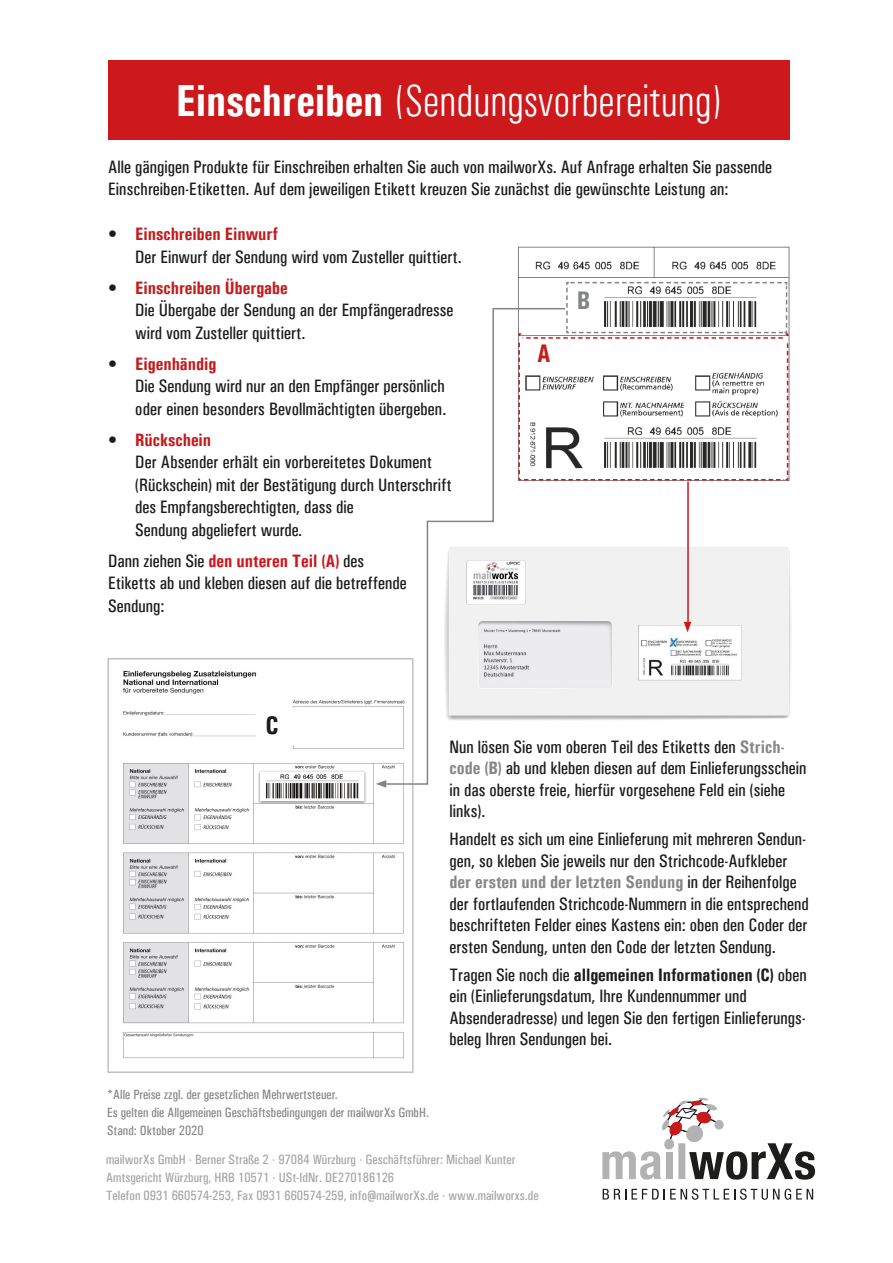
<style>
.page{position:relative;width:893px;height:1263px;background:#fff}
.page>*{position:absolute;margin:0;border:0;box-sizing:border-box;transform-origin:0 0}
.t1{font:300 condensed 45px "Univers";color:#fff}
.t2{font:700 condensed 25.5px "Univers";color:#828586}
.t3{font:700 condensed 25.5px "Univers";color:#c51b1c}
.t4{font:700 condensed 25.5px "Univers";color:#1c1c1b}
.t5{font:18px/21.6px "Univers Condensed";color:#1c1c1b}
.t6{font:700 condensed 18px "Univers";color:#c51b1c}
.t7{font:700 condensed 18px "Univers";color:#1c1c1b}
.t8{font:700 condensed 18px "Univers";color:#878787}
.t9{font:700 condensed 18px "Univers";color:#cd171a}
.t10{font:13.5px/18px "Univers Condensed";color:#a5a5a6}
.t11{font:13.5px/18px "Univers Condensed";color:#878787}
.s1{font-weight:700}
.s2{color:#1c1c1b}
.s3{font-family:"Univers Condensed";font-weight:400;font-stretch:normal;color:#1c1c1b}
.s4{font-family:"Univers";font-weight:700;font-stretch:condensed;color:#878787}
.s5{font-family:"Univers Condensed";font-weight:400;font-stretch:normal}
.s6{font-family:"Calibri"}
</style>
<div class="page">
<img style="left:123px;top:670px;width:281px;height:389px">
<img style="left:566px;top:547px;width:225px;height:173px">
<div style="left:108px;top:60px;width:681px;height:80px;background:#ce191c"></div>
<svg style="left:376px;top:780px;width:10px;height:8px"></svg>
<svg style="left:684px;top:622px;width:7px;height:10px"></svg>
<div style="left:107px;top:658px;width:307px;height:415px;border:2px solid #bec2c5"></div>
<img style="left:518px;top:246px;width:272px;height:236px">
<svg style="left:378px;top:308px;width:188px;height:477px"></svg>
<hr style="left:687px;top:482px;width:2px;height:140px;background:#cd171a">
<svg style="left:518px;top:281px;width:271px;height:200px"></svg>
<div style="left:599px;top:345px;width:118px;height:19px;background:#fff"></div>
<svg style="left:603px;top:1188px;width:210px;height:12px"></svg>
<svg style="left:602px;top:1097px;width:213px;height:83px"></svg>
<h1 class="t1" style="left:176px;top:85px;width:547px"><span class="s1">Einschreiben</span> (Sendungsvorbereitung)</h1>
<p class="t5" style="left:108px;top:157px;width:665px;line-height:22.5px">Alle gängigen Produkte für Einschreiben erhalten Sie auch von mailworXs. Auf Anfrage erhalten Sie passende<br>Einschreiben-Etiketten. Auf dem jeweiligen Etikett kreuzen Sie zunächst die gewünschte Leistung an:</p>
<p class="t6" style="left:108px;top:228px;width:171px"><span class="s2">•</span> Einschreiben Einwurf</p>
<p class="t5" style="left:135px;top:247px;width:328px">Der Einwurf der Sendung wird vom Zusteller quittiert.</p>
<p class="t6" style="left:108px;top:281px;width:181px"><span class="s2">•</span> Einschreiben Übergabe</p>
<p class="t5" style="left:135px;top:300px;width:320px;line-height:22.5px">Die Übergabe der Sendung an der Empfängeradresse wird vom Zusteller quittiert.</p>
<p class="t6" style="left:108px;top:357px;width:110px"><span class="s2">•</span> Eigenhändig</p>
<p class="t5" style="left:135px;top:376px;width:313px;line-height:22.5px">Die Sendung wird nur an den Empfänger persönlich oder einen besonders Bevollmächtigten übergeben.</p>
<p class="t6" style="left:108px;top:433px;width:104px"><span class="s2">•</span> Rückschein</p>
<p class="t5" style="left:135px;top:452px;width:318px;line-height:22.5px">Der Absender erhält ein vorbereitetes Dokument (Rückschein) mit der Bestätigung durch Unterschrift des Empfangsberechtigten, dass die<br>Sendung abgeliefert wurde.</p>
<p class="t9" style="left:108px;top:554px;width:257px"><span class="s3">Dann ziehen Sie</span> den unteren Teil (A) <span class="s3">des</span></p>
<p class="t5" style="left:108px;top:573px;width:300px;line-height:22.5px">Etiketts ab und kleben diesen auf die betreffende<br>Sendung:</p>
<h2 class="t2" style="left:577px;top:292px;width:15px">B</h2>
<h2 class="t3" style="left:537px;top:344px;width:16px">A</h2>
<h2 class="t4" style="left:265px;top:717px;width:15px">C</h2>
<p class="t11" style="left:107px;top:1087px;width:323px">*Alle Preise zzgl. der gesetzlichen Mehrwertsteuer.<br>Es gelten die Allgemeinen Geschäftsbedingungen der mailworXs GmbH.<br>Stand: Oktober 2020</p>
<p class="t5" style="left:450px;top:737px;width:358px">Nun lösen Sie vom oberen Teil des Etiketts den <span class="s4">Strich&shy;code (B)</span> ab und kleben diesen auf dem Einlieferungsschein in das oberste freie, hierfür vorgesehene Feld ein (siehe links).</p>
<p class="t5" style="left:450px;top:829px;width:358px">Handelt es sich um eine Einlieferung mit mehreren Sendun&shy;gen, so kleben Sie jeweils nur den Strichcode-Aufkleber</p>
<p class="t8" style="left:450px;top:876px;width:349px">der ersten und der letzten Sendung <span class="s3">in der Reihenfolge</span></p>
<p class="t5" style="left:450px;top:894px;width:361px;text-align:justify">der fortlaufenden Strichcode-Nummern in die entsprechend beschrifteten Felder eines Kastens ein: oben den Coder der ersten Sendung, unten den Code der letzten Sendung.</p>
<p class="t7" style="left:450px;top:968px;width:359px"><span class="s5">Tragen Sie noch die</span> allgemeinen Informationen (C) <span class="s5">oben</span></p>
<p class="t5" style="left:450px;top:987px;width:358px">ein (Einlieferungsdatum, Ihre Kundennummer und<br>Absenderadresse) und legen Sie den fertigen Einlieferungs&shy;beleg Ihren Sendungen bei.</p>
<p class="t10" style="left:106px;top:1151px;width:434px">mailworXs GmbH <span class="s6">·</span> Berner Straße 2 <span class="s6">·</span> 97084 Würzburg <span class="s6">·</span> Geschäftsführer: Michael Kunter<br>Amtsgericht Würzburg, HRB 10571 <span class="s6">·</span> USt-IdNr. DE270186126<br>Telefon 0931 660574-253, Fax 0931 660574-259, info@mailworXs.de <span class="s6">·</span> www.mailworxs.de</p>
</div>
